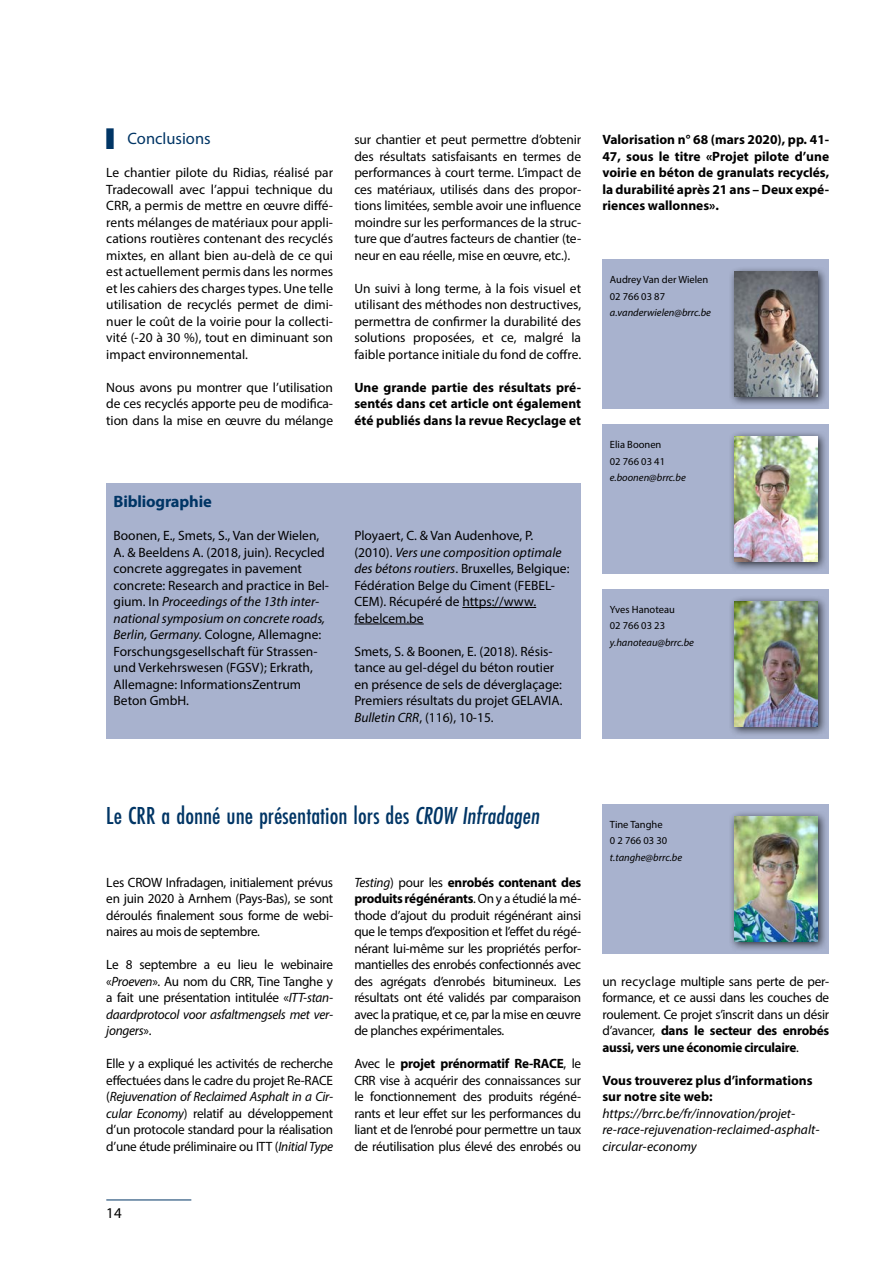
<style>
.page{position:relative;width:893px;height:1263px;background:#fff}
.page>*{position:absolute;margin:0;border:0;box-sizing:border-box;transform-origin:0 0}
.h1_blue{font:500 25.5px "Futura PT Cond";color:#003565}
.t1{font:700 16.5px "Myriad Pro";letter-spacing:-.01em;color:#003565}
.t2{font:16.5px "Myriad Pro";color:#003565}
.t3{font:15px "Myriad Pro";color:#000}
.t4{font:13.5px/16.5px "Myriad Pro";letter-spacing:-.005em;color:#000;text-align:justify}
.t5{font:700 13.5px/16.5px "Myriad Pro";color:#000;text-align:justify}
.t6{font:italic 13.5px/16.5px "Myriad Pro";color:#000}
.t7{font:10.5px "Myriad Pro";color:#000}
.t8{font:italic 10.5px "Myriad Pro";color:#000}
.s1{font-style:italic}
.s2{font-weight:700}
</style>
<div class="page">
<hr style="left:106px;top:1199px;width:85px;height:1px;background:#003565">
<div style="left:602px;top:260px;width:227px;height:149px;background:#a8b2ce"></div>
<div style="left:729px;top:266px;width:99px;height:141px;background:#000;opacity:.75"></div>
<img style="left:735px;top:272px;width:83px;height:125px">
<div style="left:602px;top:424px;width:227px;height:150px;background:#a8b2ce"></div>
<div style="left:729px;top:430px;width:99px;height:141px;background:#000;opacity:.75"></div>
<img style="left:735px;top:437px;width:83px;height:124px">
<div style="left:602px;top:589px;width:227px;height:150px;background:#a8b2ce"></div>
<div style="left:729px;top:595px;width:99px;height:141px;background:#000;opacity:.75"></div>
<img style="left:735px;top:601px;width:83px;height:125px">
<div style="left:106px;top:483px;width:475px;height:256px;background:#a8b2ce"></div>
<hr style="left:462px;top:607px;width:74px;height:1px;background:#000">
<hr style="left:354px;top:624px;width:70px;height:1px;background:#000">
<div style="left:602px;top:804px;width:227px;height:150px;background:#a8b2ce"></div>
<div style="left:729px;top:810px;width:99px;height:141px;background:#000;opacity:.75"></div>
<img style="left:735px;top:816px;width:83px;height:125px">
<p class="t2" style="left:106px;top:128px;width:106px">■ Conclusions</p>
<p class="t4" style="left:106px;top:164px;width:228px">Le chantier pilote du Ridias, réalisé par Tradecowall avec l’appui technique du CRR, a permis de mettre en œuvre diffé&shy;rents mélanges de matériaux pour appli&shy;cations routières contenant des recyclés mixtes, en allant bien au-delà de ce qui est actuellement permis dans les normes et les cahiers des charges types. Une telle utilisation de recyclés permet de dimi&shy;nuer le coût de la voirie pour la collecti&shy;vité (-20 à 30 %), tout en diminuant son impact environnemental.</p>
<p class="t4" style="left:106px;top:379px;width:228px">Nous avons pu montrer que l’utilisation de ces recyclés apporte peu de modifica&shy;tion dans la mise en œuvre du mélange</p>
<p class="t4" style="left:354px;top:131px;width:228px">sur chantier et peut permettre d’obtenir des résultats satisfaisants en termes de performances à court terme. L’impact de ces matériaux, utilisés dans des propor&shy;tions limitées, semble avoir une influence moindre sur les performances de la struc&shy;ture que d’autres facteurs de chantier (te&shy;neur en eau réelle, mise en œuvre, etc.).</p>
<p class="t4" style="left:354px;top:280px;width:228px">Un suivi à long terme, à la fois visuel et utilisant des méthodes non destructives, permettra de confirmer la durabilité des solutions proposées, et ce, malgré la faible portance initiale du fond de coffre.</p>
<p class="t5" style="left:354px;top:378px;width:228px">Une grande partie des résultats pré&shy;sentés dans cet article ont également été publiés dans la revue Recyclage et</p>
<p class="t1" style="left:114px;top:491px;width:100px">Bibliographie</p>
<p class="t4" style="left:114px;top:527px;width:217px;text-align:left">Boonen, E., Smets, S., Van der Wielen, A. &amp; Beeldens A. (2018, juin). Recycled concrete aggregates in pavement concrete: Research and practice in Bel&shy;gium. In <span class="s1">Proceedings of the 13th inter&shy;national symposium on concrete roads, Berlin, Germany.</span> Cologne, Allemagne:<br>Forschungsgesellschaft für Strassen&shy;und Verkehrswesen (FGSV); Erkrath, Allemagne: InformationsZentrum Beton GmbH.</p>
<p class="t4" style="left:354px;top:527px;width:217px;text-align:left">Ployaert, C. &amp; Van Audenhove, P. (2010). <span class="s1">Vers une composition optimale des bétons routiers</span>. Bruxelles, Belgique:<br>Fédération Belge du Ciment (FEBEL-<br>CEM). Récupéré de https://www. febelcem.be</p>
<p class="t4" style="left:354px;top:643px;width:210px;text-align:left">Smets, S. &amp; Boonen, E. (2018). Résis&shy;tance au gel-dégel du béton routier en présence de sels de déverglaçage:<br>Premiers résultats du projet GELAVIA.<br><span class="s1">Bulletin CRR</span>, (116), 10-15.</p>
<p class="t5" style="left:602px;top:131px;width:228px">Valorisation n° 68 (mars 2020), pp. 41- 47, sous le titre «Projet pilote d’une voirie en béton de granulats recyclés, la durabilité après 21 ans – Deux expé&shy;riences wallonnes».</p>
<p class="t7" style="left:610px;top:273px;width:100px">Audrey Van der Wielen</p>
<p class="t7" style="left:610px;top:290px;width:57px">02 766 03 87</p>
<p class="t8" style="left:610px;top:306px;width:103px">a.vanderwielen@brrc.be</p>
<p class="t7" style="left:610px;top:438px;width:53px">Elia Boonen</p>
<p class="t7" style="left:610px;top:455px;width:57px">02 766 03 41</p>
<p class="t8" style="left:610px;top:471px;width:77px">e.boonen@brrc.be</p>
<p class="t7" style="left:610px;top:603px;width:66px">Yves Hanoteau</p>
<p class="t7" style="left:610px;top:619px;width:57px">02 766 03 23</p>
<p class="t8" style="left:610px;top:636px;width:86px">y.hanoteau@brrc.be</p>
<p class="h1_blue" style="left:106px;top:800px;width:435px">Le CRR a donné une présentation lors des <span class="s1">CROW Infradagen</span></p>
<p class="t4" style="left:106px;top:874px;width:228px">Les CROW Infradagen, initialement prévus en juin 2020 à Arnhem (Pays-Bas), se sont déroulés finalement sous forme de webi&shy;naires au mois de septembre.</p>
<p class="t4" style="left:106px;top:956px;width:228px">Le 8 septembre a eu lieu le webinaire «<span class="s1">Proeven</span>». Au nom du CRR, Tine Tanghe y a fait une présentation intitulée «<span class="s1">ITT-stan&shy;daardprotocol voor asfaltmengsels met ver&shy;jongers</span>».</p>
<p class="t4" style="left:106px;top:1055px;width:228px">Elle y a expliqué les activités de recherche effectuées dans le cadre du projet Re-RACE (<span class="s1">Rejuvenation of Reclaimed Asphalt in a Cir&shy;cular Economy</span>) relatif au développement d’un protocole standard pour la réalisation d’une étude préliminaire ou ITT (<span class="s1">Initial Type</span></p>
<p class="t4" style="left:354px;top:874px;width:228px"><span class="s1">Testing</span>) pour les <span class="s2">enrobés contenant des produits régénérants</span>. On y a étudié la mé&shy;thode d’ajout du produit régénérant ainsi que le temps d’exposition et l’effet du régé&shy;nérant lui-même sur les propriétés perfor&shy;mantielles des enrobés confectionnés avec des agrégats d’enrobés bitumineux. Les résultats ont été validés par comparaison avec la pratique, et ce, par la mise en œuvre de planches expérimentales.</p>
<p class="t4" style="left:354px;top:1055px;width:228px">Avec le <span class="s2">projet prénormatif Re-RACE</span>, le CRR vise à acquérir des connaissances sur le fonctionnement des produits régéné&shy;rants et leur effet sur les performances du liant et de l’enrobé pour permettre un taux de réutilisation plus élevé des enrobés ou</p>
<p class="t7" style="left:610px;top:818px;width:54px">Tine Tanghe</p>
<p class="t7" style="left:610px;top:834px;width:59px">0 2 766 03 30</p>
<p class="t8" style="left:610px;top:851px;width:74px">t.tanghe@brrc.be</p>
<p class="t4" style="left:602px;top:973px;width:228px">un recyclage multiple sans perte de per&shy;formance, et ce aussi dans les couches de roulement. Ce projet s’inscrit dans un désir d’avancer, <span class="s2">dans le secteur des enrobés aussi, vers une économie circulaire</span>.</p>
<p class="t5" style="left:602px;top:1071px;width:212px">Vous trouverez plus d’informations sur notre site web:</p>
<p class="t6" style="left:602px;top:1105px;width:219px">https://brrc.be/fr/innovation/projet&shy;re-race-rejuvenation-reclaimed-asphalt&shy;circular-economy</p>
<p class="t3" style="left:106px;top:1203px;width:17px">14</p>
</div>
